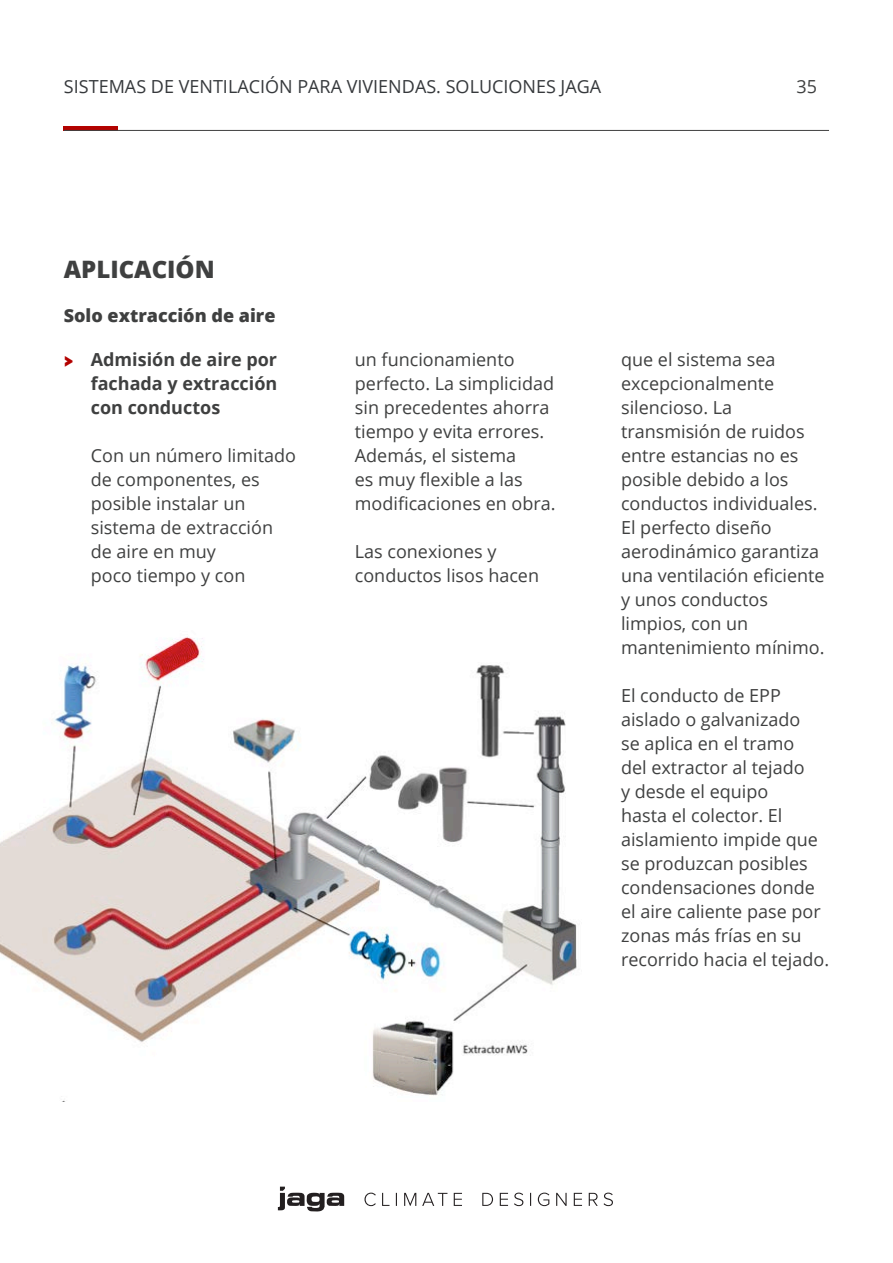
<style>
.page{position:relative;width:893px;height:1263px;background:#fff}
.page>*{position:absolute;margin:0;border:0;box-sizing:border-box;transform-origin:0 0}
.título{font:800 24px "Open Sans";color:#3f4040}
.t1{font:18px/24px "Open Sans";color:#3f4040}
.t2{font:18px "Open Sans";color:#36393c}
.t3{font:700 18px/24px "Open Sans";color:#3f4040;text-align:justify}
.titulo_3{font:800 18px "Open Sans";color:#3f4040}
.s1{font-family:"Raleway";font-weight:900;color:#b30200}
</style>
<div class="page">
<hr style="left:64px;top:126px;width:54px;height:4px;background:#b30200">
<hr style="left:64px;top:130px;width:765px;height:1px;background:#3f4040">
<img style="left:0;top:637px;width:577px;height:464px">
<svg style="left:278px;top:1186px;width:335px;height:26px"></svg>
<p class="t2" style="left:64px;top:74px;width:539px">SISTEMAS DE VENTILACIÓN PARA VIVIENDAS. SOLUCIONES JAGA</p>
<p class="t1" style="left:797px;top:74px;width:22px">35</p>
<p class="título" style="left:64px;top:251px;width:152px">APLICACIÓN</p>
<p class="titulo_3" style="left:64px;top:302px;width:213px">Solo extracción de aire</p>
<p class="t3" style="left:91px;top:347px;width:188px;text-indent:-27px"><span class="s1">&gt;</span> Admisión de aire por fachada y extracción con conductos</p>
<p class="t1" style="left:91px;top:443px;width:207px">Con un número limitado de componentes, es posible instalar un sistema de extracción de aire en muy<br>poco tiempo y con</p>
<p class="t1" style="left:355px;top:347px;width:202px">un funcionamiento perfecto. La simplicidad sin precedentes ahorra tiempo y evita errores.<br>Además, el sistema<br>es muy flexible a las modificaciones en obra.</p>
<p class="t1" style="left:355px;top:539px;width:186px">Las conexiones y conductos lisos hacen</p>
<p class="t1" style="left:621px;top:347px;width:205px">que el sistema sea excepcionalmente silencioso. La transmisión de ruidos entre estancias no es posible debido a los conductos individuales.<br>El perfecto diseño aerodinámico garantiza una ventilación eficiente y unos conductos limpios, con un mantenimiento mínimo.</p>
<p class="t1" style="left:621px;top:683px;width:210px">El conducto de EPP aislado o galvanizado<br>se aplica en el tramo<br>del extractor al tejado<br>y desde el equipo<br>hasta el colector. El aislamiento impide que se produzcan posibles condensaciones donde el aire caliente pase por zonas más frías en su recorrido hacia el tejado.</p>
</div>
